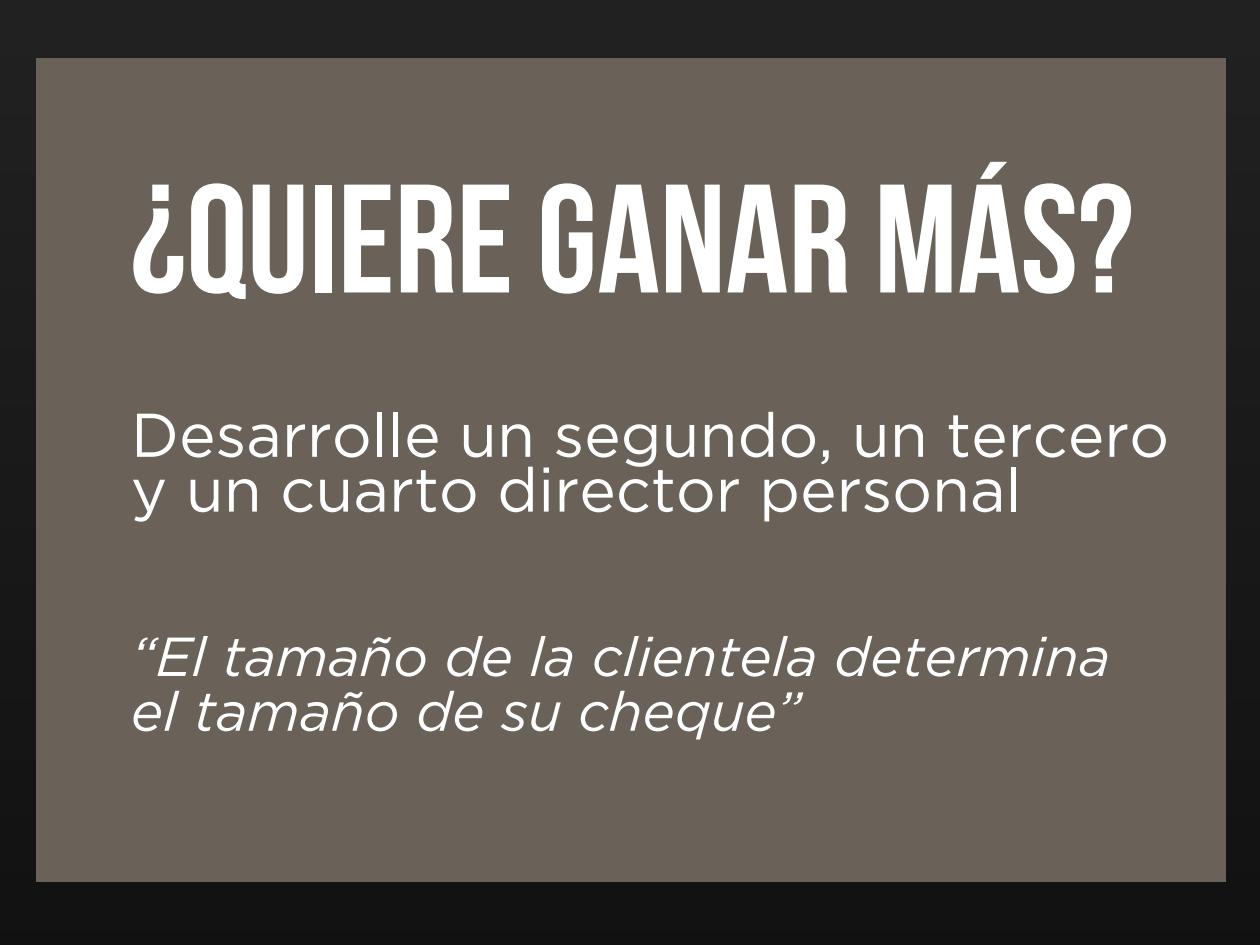
<style>
.page{position:relative;width:1260px;height:945px;background:#191919}
.page>*{position:absolute;margin:0;border:0;box-sizing:border-box;transform-origin:0 0}
.t1{font:700 154px "Bebas Neue";color:#fff}
.t2{font:61.6px/54.8px "Gotham";color:#fff}
.t3{font:italic 54.77px/54.8px "Gotham";color:#fff}
</style>
<div class="page">
<div style="left:36px;top:58px;width:1190px;height:824px;background:#6a6158"></div>
<h1 class="t1" style="left:131px;top:155px;width:1004px">¿QUIERE GANAR MÁS?</h1>
<p class="t2" style="left:131px;top:406px;width:1040px">Desarrolle un segundo, un tercero y un cuarto director personal</p>
<p class="t3" style="left:131px;top:628px;width:981px">“El tamaño de la clientela determina el tamaño de su cheque”</p>
</div>
